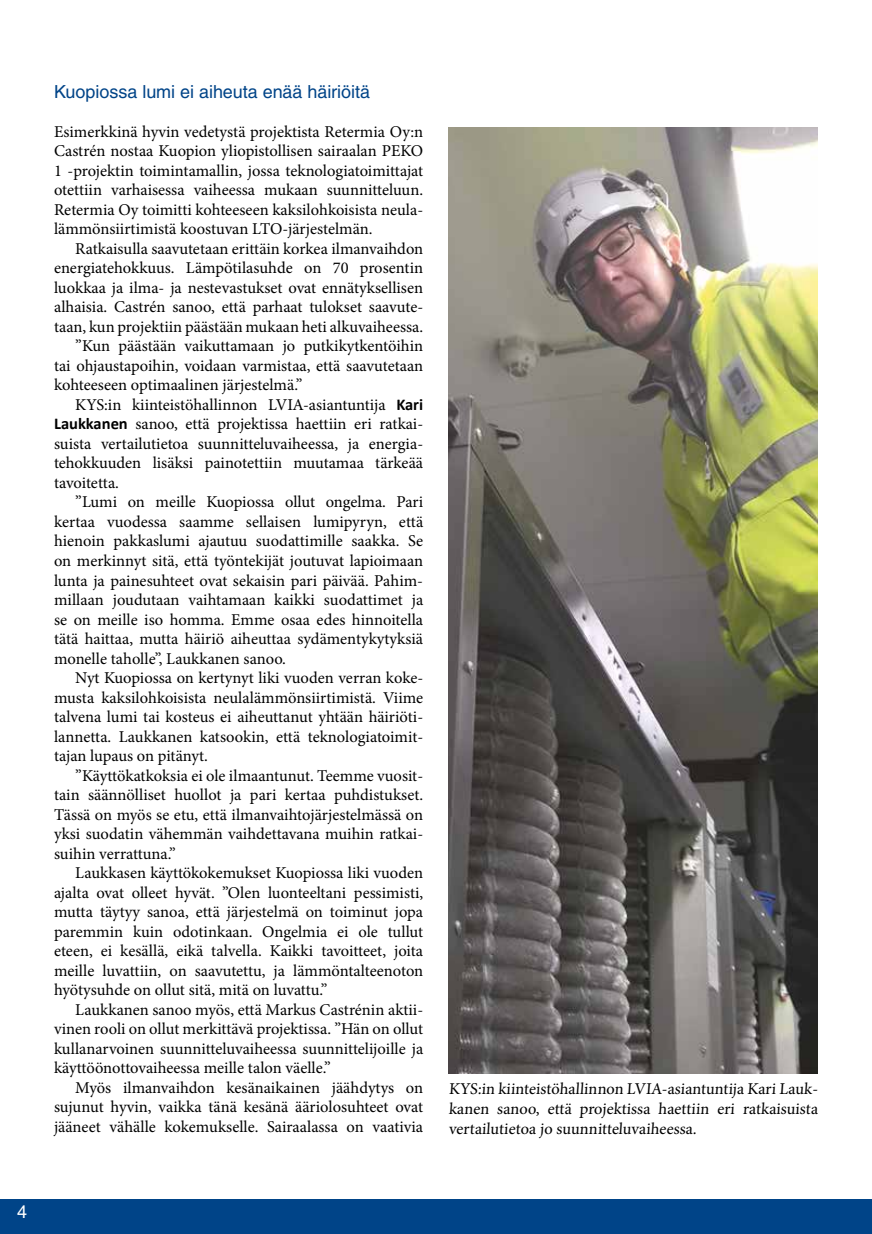
<style>
.page{position:relative;width:872px;height:1234px;background:#fff}
.page>*{position:absolute;margin:0;border:0;box-sizing:border-box;transform-origin:0 0}
.t1{font:18px "Helvetica LT Std";letter-spacing:-.005em;color:#048}
.t2{font:18px "Helvetica LT Std";color:#fff}
.t3{font:16.5px/19.5px "Minion Pro";color:#000;text-align:justify}
.s1{font-family:"Calibri";font-weight:700}
</style>
<div class="page">
<div style="left:0;top:1198px;width:872px;height:35px;background:#048"></div>
<img style="left:449px;top:127px;width:369px;height:945px">
<p class="t2" style="left:17px;top:1200px;width:12px">4</p>
<p class="t1" style="left:54px;top:81px;width:317px">Kuopiossa lumi ei aiheuta enää häiriöitä</p>
<p class="t3" style="left:54px;top:122px;width:371px">Esimerkkinä hyvin vedetystä projektista Retermia Oy:n Castrén nostaa Kuopion yliopistollisen sairaalan PEKO 1 -projektin toimintamallin, jossa teknologiatoimittajat otettiin varhaisessa vaiheessa mukaan suunnitteluun.<br>Retermia Oy toimitti kohteeseen kaksilohkoisista neula&shy;lämmönsiirtimistä koostuvan LTO-järjestelmän.</p>
<p class="t3" style="left:75px;top:239px;width:349px">Ratkaisulla saavutetaan erittäin korkea ilmanvaihdon</p>
<p class="t3" style="left:54px;top:258px;width:371px">energiatehokkuus. Lämpötilasuhde on 70 prosentin</p>
<p class="t3" style="left:54px;top:278px;width:371px">luokkaa ja ilma- ja nestevastukset ovat ennätyksellisen</p>
<p class="t3" style="left:54px;top:297px;width:371px">alhaisia. Castrén sanoo, että parhaat tulokset saavute-</p>
<p class="t3" style="left:54px;top:317px;width:371px">taan, kun projektiin päästään mukaan heti alkuvaiheessa.</p>
<p class="t3" style="left:75px;top:336px;width:349px">”Kun päästään vaikuttamaan jo putkikytkentöihin</p>
<p class="t3" style="left:54px;top:356px;width:371px">tai ohjaustapoihin, voidaan varmistaa, että saavutetaan</p>
<p class="t3" style="left:54px;top:375px;width:250px">kohteeseen optimaalinen järjestelmä.”</p>
<p class="t3" style="left:75px;top:395px;width:349px">KYS:in kiinteistöhallinnon LVIA-asiantuntija <span class="s1">Kari</span></p>
<p class="t3" style="left:54px;top:414px;width:371px"><span class="s1">Laukkanen</span> sanoo, että projektissa haettiin eri ratkai-</p>
<p class="t3" style="left:54px;top:434px;width:371px">suista vertailutietoa suunnitteluvaiheessa, ja energia-</p>
<p class="t3" style="left:54px;top:453px;width:371px">tehokkuuden lisäksi painotettiin muutamaa tärkeää</p>
<p class="t3" style="left:54px;top:473px;width:66px">tavoitetta.</p>
<p class="t3" style="left:75px;top:492px;width:349px">”Lumi on meille Kuopiossa ollut ongelma. Pari</p>
<p class="t3" style="left:54px;top:512px;width:371px">kertaa vuodessa saamme sellaisen lumipyryn, että</p>
<p class="t3" style="left:54px;top:531px;width:371px">hienoin pakkaslumi ajautuu suodattimille saakka. Se</p>
<p class="t3" style="left:54px;top:551px;width:371px">on merkinnyt sitä, että työntekijät joutuvat lapioimaan</p>
<p class="t3" style="left:54px;top:570px;width:371px">lunta ja painesuhteet ovat sekaisin pari päivää. Pahim-</p>
<p class="t3" style="left:54px;top:590px;width:371px">millaan joudutaan vaihtamaan kaikki suodattimet ja</p>
<p class="t3" style="left:54px;top:609px;width:371px">se on meille iso homma. Emme osaa edes hinnoitella</p>
<p class="t3" style="left:54px;top:629px;width:371px">tätä haittaa, mutta häiriö aiheuttaa sydämentykytyksiä</p>
<p class="t3" style="left:54px;top:648px;width:233px">monelle taholle”, Laukkanen sanoo.</p>
<p class="t3" style="left:75px;top:668px;width:349px">Nyt Kuopiossa on kertynyt liki vuoden verran koke-</p>
<p class="t3" style="left:54px;top:687px;width:371px">musta kaksilohkoisista neulalämmönsiirtimistä. Viime</p>
<p class="t3" style="left:54px;top:707px;width:371px">talvena lumi tai kosteus ei aiheuttanut yhtään häiriöti-</p>
<p class="t3" style="left:54px;top:726px;width:371px">lannetta. Laukkanen katsookin, että teknologiatoimit-</p>
<p class="t3" style="left:54px;top:746px;width:155px">tajan lupaus on pitänyt.</p>
<p class="t3" style="left:75px;top:765px;width:349px">”Käyttökatkoksia ei ole ilmaantunut. Teemme vuosit-</p>
<p class="t3" style="left:54px;top:785px;width:371px">tain säännölliset huollot ja pari kertaa puhdistukset.</p>
<p class="t3" style="left:54px;top:804px;width:371px">Tässä on myös se etu, että ilmanvaihtojärjestelmässä on</p>
<p class="t3" style="left:54px;top:824px;width:371px">yksi suodatin vähemmän vaihdettavana muihin ratkai-</p>
<p class="t3" style="left:54px;top:843px;width:123px">suihin verrattuna.”</p>
<p class="t3" style="left:75px;top:863px;width:349px">Laukkasen käyttökokemukset Kuopiossa liki vuoden</p>
<p class="t3" style="left:54px;top:882px;width:371px">ajalta ovat olleet hyvät. ”Olen luonteeltani pessimisti,</p>
<p class="t3" style="left:54px;top:902px;width:371px">mutta täytyy sanoa, että järjestelmä on toiminut jopa</p>
<p class="t3" style="left:54px;top:921px;width:371px">paremmin kuin odotinkaan. Ongelmia ei ole tullut</p>
<p class="t3" style="left:54px;top:941px;width:371px">eteen, ei kesällä, eikä talvella. Kaikki tavoitteet, joita</p>
<p class="t3" style="left:54px;top:960px;width:371px">meille luvattiin, on saavutettu, ja lämmöntalteenoton</p>
<p class="t3" style="left:54px;top:980px;width:275px">hyötysuhde on ollut sitä, mitä on luvattu.”</p>
<p class="t3" style="left:75px;top:999px;width:349px">Laukkanen sanoo myös, että Markus Castrénin aktii-</p>
<p class="t3" style="left:54px;top:1019px;width:371px">vinen rooli on ollut merkittävä projektissa. ”Hän on ollut</p>
<p class="t3" style="left:54px;top:1038px;width:371px">kullanarvoinen suunnitteluvaiheessa suunnittelijoille ja</p>
<p class="t3" style="left:54px;top:1058px;width:278px">käyttöönottovaiheessa meille talon väelle.”</p>
<p class="t3" style="left:75px;top:1077px;width:349px">Myös ilmanvaihdon kesänaikainen jäähdytys on</p>
<p class="t3" style="left:54px;top:1097px;width:371px">sujunut hyvin, vaikka tänä kesänä ääriolosuhteet ovat</p>
<p class="t3" style="left:54px;top:1116px;width:371px">jääneet vähälle kokemukselle. Sairaalassa on vaativia</p>
<p class="t3" style="left:449px;top:1078px;width:372px">KYS:in kiinteistöhallinnon LVIA-asiantuntija Kari Lauk&shy;kanen sanoo, että projektissa haettiin eri ratkaisuista vertailutietoa jo suunnitteluvaiheessa.</p>
</div>
